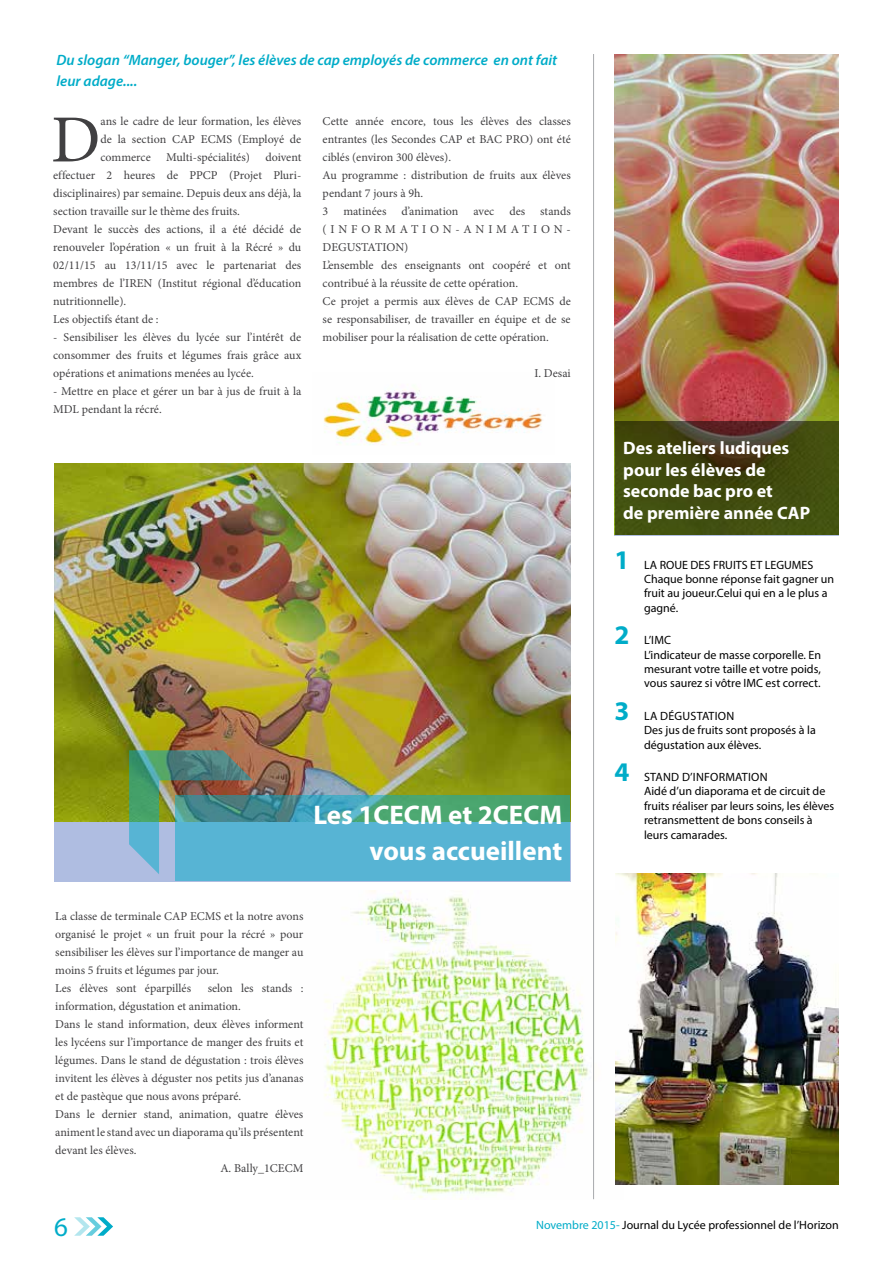
<style>
.page{position:relative;width:893px;height:1263px;background:#fff}
.page>*{position:absolute;margin:0;border:0;box-sizing:border-box;transform-origin:0 0}
.t1{font:67.35px "Minion Pro";color:#414042}
.t2{font:700 27px/36px "Myriad Pro";color:#fff;text-align:right}
.t3{font:700 27px "Myriad Pro";color:#00acc8}
.t4{font:27px "Myriad Pro";color:#00acc8}
.t5{font:700 18px/21.6px "Myriad Pro";color:#fff}
.t6{font:italic 600 15px/21px "Myriad Pro";color:#00acc8}
.t7{font:12px/18px "Minion Pro";color:#414042}
.t8{font:12px/14.4px "Myriad Pro";color:#000}
.s1{color:#00acc8}
</style>
<div class="page">
<svg style="left:74px;top:1217px;width:39px;height:19px"></svg>
<img style="left:323px;top:389px;width:220px;height:56px">
<img style="left:324px;top:890px;width:300px;height:309px">
<div style="left:54px;top:463px;width:517px;height:419px;background:#afbde1"></div>
<img style="left:54px;top:463px;width:517px;height:359px">
<hr style="left:593px;top:54px;width:1px;height:1145px;background:#a7a9ac">
<img style="left:615px;top:54px;width:224px;height:481px">
<img style="left:615px;top:873px;width:223px;height:311px">
<svg style="left:615px;top:421px;width:223px;height:114px;background:#434812"></svg>
<svg style="left:175px;top:796px;width:395px;height:85px;background:#52aebc"></svg>
<img style="left:129px;top:750px;width:124px;height:124px">
<p class="t6" style="left:57px;top:49px;width:502px">Du slogan “Manger, bouger”, les élèves de cap employés de commerce en ont fait leur adage....</p>
<h1 class="t1" style="left:51px;top:95px;width:51px">D</h1>
<p class="t7" style="left:101px;top:113px;width:202px;text-align:justify">ans le cadre de leur formation, les élèves de la section CAP ECMS (Employé de commerce</p>
<p class="t7" style="left:53px;top:149px;width:250px;text-indent:212px">doivent effectuer 2 heures de PPCP (Projet Pluri&shy;disciplinaires) par semaine. Depuis deux ans déjà, la section travaille sur le thème des fruits.<br>Devant le succès des actions, il a été décidé de renouveler l’opération « un fruit à la Récré » du 02/11/15 au 13/11/15 avec le partenariat des membres de l’IREN (Institut régional d’éducation nutritionnelle).<br>Les objectifs étant de :</p>
<p class="t7" style="left:53px;top:329px;width:250px;text-align:justify">- Sensibiliser les élèves du lycée sur l’intérêt de consommer des fruits et légumes frais grâce aux opérations et animations menées au lycée.</p>
<p class="t7" style="left:53px;top:383px;width:250px">- Mettre en place et gérer un bar à jus de fruit à la<br>MDL pendant la récré.</p>
<p class="t7" style="left:166px;top:149px;width:85px">Multi-spécialités)</p>
<p class="t7" style="left:323px;top:113px;width:250px">Cette année encore, tous les élèves des classes entrantes (les Secondes CAP et BAC PRO) ont été ciblés (environ 300 élèves).<br>Au programme : distribution de fruits aux élèves pendant 7 jours à 9h.<br>3</p>
<p class="t7" style="left:323px;top:203px;width:250px;text-indent:218px">stands (INFORMATION-ANIMATION-DEGUSTATION)<br>L’ensemble des enseignants ont coopéré et ont contribué à la réussite de cette opération.<br>Ce projet a permis aux élèves de CAP ECMS de se responsabiliser, de travailler en équipe et de se mobiliser pour la réalisation de cette opération.</p>
<p class="t7" style="left:534px;top:365px;width:38px">I. Desai</p>
<p class="t7" style="left:343px;top:203px;width:44px">matinées</p>
<p class="t7" style="left:401px;top:203px;width:58px">d’animation</p>
<p class="t7" style="left:474px;top:203px;width:22px">avec</p>
<p class="t7" style="left:509px;top:203px;width:17px">des</p>
<h2 class="t2" style="left:313px;top:796px;width:250px">Les 1CECM et 2CECM vous accueillent</h2>
<p class="t7" style="left:55px;top:907px;width:250px">La classe de terminale CAP ECMS et la notre avons organisé le projet « un fruit pour la récré » pour sensibiliser les élèves sur l’importance de manger au moins 5 fruits et légumes par jour.<br>Les élèves sont éparpillés</p>
<p class="t7" style="left:208px;top:979px;width:97px">selon les stands :</p>
<p class="t7" style="left:55px;top:997px;width:187px">information, dégustation et animation.</p>
<p class="t7" style="left:55px;top:1015px;width:250px">Dans le stand information, deux élèves informent</p>
<p class="t7" style="left:55px;top:1033px;width:250px">les lycéens sur l’importance de manger des fruits et</p>
<p class="t7" style="left:55px;top:1051px;width:250px">légumes. Dans le stand de dégustation : trois élèves</p>
<p class="t7" style="left:55px;top:1069px;width:250px">invitent les élèves à déguster nos petits jus d’ananas</p>
<p class="t7" style="left:55px;top:1087px;width:187px">et de pastèque que nous avons préparé.</p>
<p class="t7" style="left:55px;top:1105px;width:250px">Dans le dernier stand, animation, quatre élèves</p>
<p class="t7" style="left:55px;top:1123px;width:250px">animent le stand avec un diaporama qu’ils présentent</p>
<p class="t7" style="left:55px;top:1141px;width:83px">devant les élèves.</p>
<p class="t7" style="left:220px;top:1159px;width:85px">A. Bally_1CECM</p>
<h3 class="t5" style="left:623px;top:437px;width:188px">Des ateliers ludiques pour les élèves de seconde bac pro et<br>de première année CAP</h3>
<h2 class="t3" style="left:614px;top:542px;width:16px">1</h2>
<p class="t8" style="left:644px;top:557px;width:191px">LA ROUE DES FRUITS ET LEGUMES<br>Chaque bonne réponse fait gagner un fruit au joueur.Celui qui en a le plus a gagné.</p>
<h2 class="t3" style="left:614px;top:617px;width:16px">2</h2>
<p class="t8" style="left:644px;top:633px;width:178px">L’IMC<br>L’indicateur de masse corporelle. En mesurant votre taille et votre poids, vous saurez si vôtre IMC est correct.</p>
<h2 class="t3" style="left:614px;top:693px;width:16px">3</h2>
<p class="t8" style="left:644px;top:708px;width:173px">LA DÉGUSTATION<br>Des jus de fruits sont proposés à la dégustation aux élèves.</p>
<h2 class="t3" style="left:614px;top:754px;width:16px">4</h2>
<p class="t8" style="left:644px;top:770px;width:192px">STAND D’INFORMATION<br>Aidé d’un diaporama et de circuit de fruits réaliser par leurs soins, les élèves retransmettent de bons conseils à leurs camarades.</p>
<h2 class="t4" style="left:54px;top:1210px;width:15px">6</h2>
<p class="t8" style="left:536px;top:1218px;width:304px"><span class="s1">Novembre 2015-</span> Journal du Lycée professionnel de l’Horizon</p>
</div>
